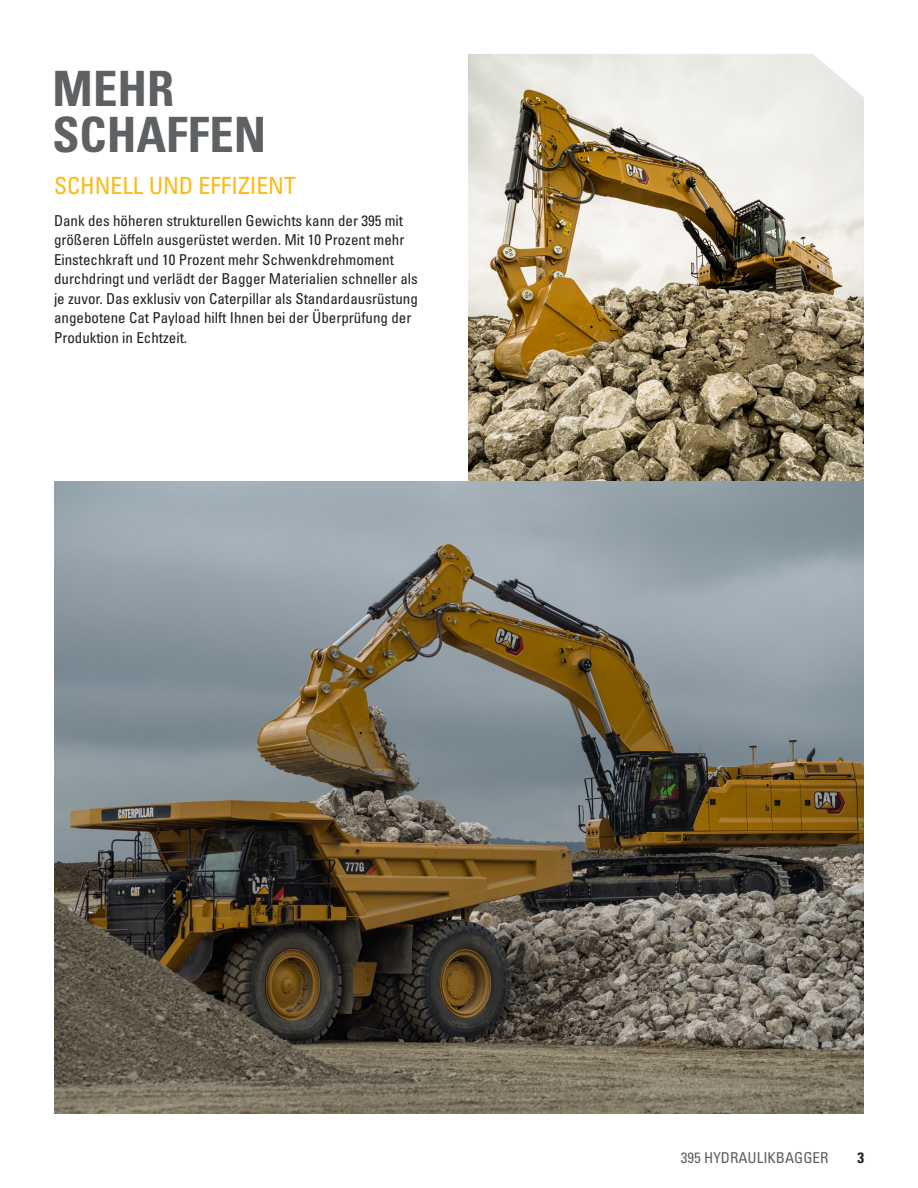
<style>
.page{position:relative;width:918px;height:1188px;background:#fff}
.page>*{position:absolute;margin:0;border:0;box-sizing:border-box;transform-origin:0 0}
.Headline_large_gray{font:48.75px/45.9px "Univers LTCYR 67 Bold Cond";color:#5d6163}
.Subhead_small_yellow{font:condensed 23.7px "Univers LTCYR 57";color:#fcba13}
.Body_copy{font:condensed 15px/19.5px "Univers LTCYR 57";color:#231f20}
.t1{font:condensed 15px "Univers LTCYR 57";color:#5d6163}
.t2{font:15px "Univers LTCYR 67 Bold Cond";color:#231f20}
</style>
<div class="page">
<img style="left:468px;top:54px;width:396px;height:428px">
<img style="left:54px;top:482px;width:810px;height:631px">
<p class="Headline_large_gray" style="left:52px;top:65px;width:215px">MEHR<br>SCHAFFEN</p>
<p class="Subhead_small_yellow" style="left:54px;top:171px;width:243px">SCHNELL UND EFFIZIENT</p>
<p class="Body_copy" style="left:54px;top:210px;width:365px">Dank des höheren strukturellen Gewichts kann der 395 mit größeren Löffeln ausgerüstet werden. Mit 10 Prozent mehr Einstechkraft und 10 Prozent mehr Schwenkdrehmoment durchdringt und verlädt der Bagger Materialien schneller als je zuvor. Das exklusiv von Caterpillar als Standardausrüstung angebotene Cat Payload hilft Ihnen bei der Überprüfung der Produktion in Echtzeit.</p>
<p class="t1" style="left:681px;top:1148px;width:149px">395 HYDRAULIKBAGGER</p>
<p class="t2" style="left:857px;top:1148px;width:8px">3</p>
</div>
